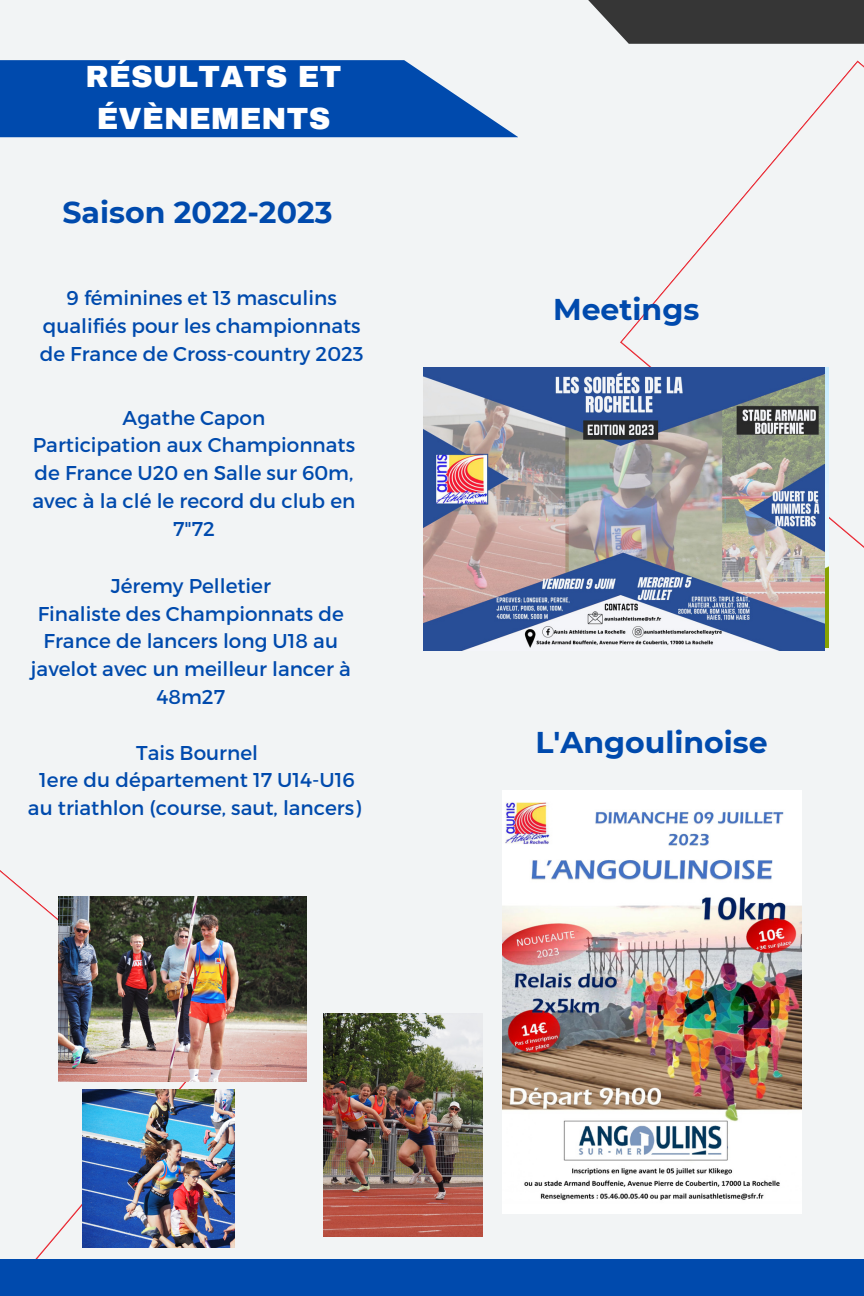
<style>
.page{position:relative;width:864px;height:1296px;background:#f2f4f5}
.page>*{position:absolute;margin:0;border:0;box-sizing:border-box;transform-origin:0 0}
.t1{font:700 30px "Montserrat";color:#004aad}
.t2{font:900 30px/41.2px "Archivo";letter-spacing:.01em;color:#fff;text-align:center}
.t3{font:20px/27.8px "Montserrat";color:#004aad;text-align:center}
</style>
<div class="page">
<svg style="left:0;top:870px;width:214px;height:389px"></svg>
<div style="left:0;top:1259px;width:864px;height:37px;background:#004aad"></div>
<div style="left:0;top:60px;width:518px;height:77px;background:#004aad"></div>
<svg style="left:588px;top:0;width:276px;height:44px;fill:#363636"></svg>
<svg style="left:620px;top:60px;width:244px;height:591px"></svg>
<img style="left:423px;top:367px;width:401px;height:284px">
<img style="left:502px;top:790px;width:300px;height:423px">
<img style="left:59px;top:896px;width:247px;height:185px">
<img style="left:83px;top:1090px;width:152px;height:157px">
<img style="left:323px;top:1013px;width:159px;height:224px">
<p class="t2" style="left:86px;top:57px;width:257px">RÉSULTATS ET<br>ÉVÈNEMENTS</p>
<p class="t1" style="left:62px;top:194px;width:272px">Saison 2022-2023</p>
<p class="t3" style="left:40px;top:283px;width:326px">9 féminines et 13 masculins qualifiés pour les championnats de France de Cross-country 2023</p>
<p class="t3" style="left:123px;top:403px;width:144px">Agathe Capon</p>
<p class="t3" style="left:33px;top:430px;width:324px">Participation aux Championnats de France U20 en Salle sur 60m, avec à la clé le record du club en<br>7"72</p>
<p class="t3" style="left:111px;top:571px;width:162px">Jéremy Pelletier</p>
<p class="t3" style="left:31px;top:598px;width:321px">Finaliste des Championnats de<br>France de lancers long U18 au javelot avec un meilleur lancer à<br>48m27</p>
<p class="t3" style="left:136px;top:738px;width:123px">Tais Bournel</p>
<p class="t3" style="left:28px;top:765px;width:335px">1ere du département 17 U14-U16 au triathlon (course, saut, lancers)</p>
<p class="t1" style="left:553px;top:291px;width:148px">Meetings</p>
<p class="t1" style="left:536px;top:724px;width:234px">L'Angoulinoise</p>
</div>
